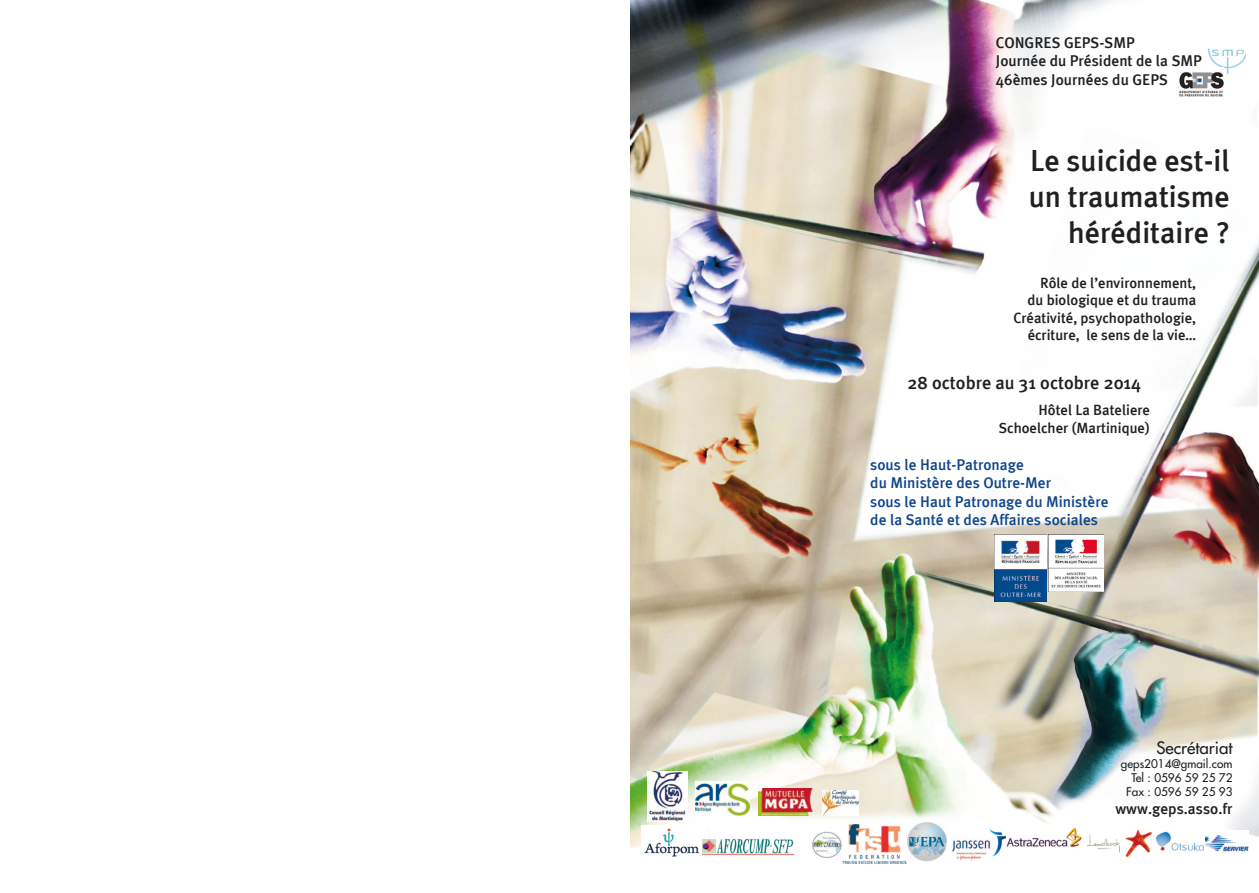
<style>
.page{position:relative;width:1259px;height:893px;background:#fff}
.page>*{position:absolute;margin:0;border:0;box-sizing:border-box;transform-origin:0 0}
.t1{font:500 29.85px/35.8px "Meta Plus";color:#201f21;text-align:right}
.t2{font:500 18.15px "Meta Plus";color:#201f21}
.t3{font:500 16.8px "Futura Std";color:#201f21}
.t4{font:500 15.3px/18.3px "Meta Plus";color:#104589}
.t5{font:500 15.3px/18.3px "Meta Plus";color:#201f21}
.t6{font:500 14.55px/17.5px "Meta Plus";color:#201f21;text-align:right}
.t7{font:500 11.7px/14px "Futura Std";color:#201f21;text-align:right}
</style>
<div class="page">
<img style="left:630px;top:0;width:629px;height:856px">
<img style="left:641px;top:826px;width:64px;height:31px">
<img style="left:807px;top:826px;width:35px;height:33px">
<img style="left:1205px;top:44px;width:40px;height:34px">
<img style="left:1199px;top:830px;width:50px;height:23px">
<img style="left:1155px;top:831px;width:49px;height:21px">
<img style="left:842px;top:824px;width:64px;height:39px">
<img style="left:906px;top:821px;width:41px;height:40px">
<img style="left:702px;top:838px;width:91px;height:17px">
<img style="left:1087px;top:830px;width:64px;height:27px">
<img style="left:952px;top:828px;width:57px;height:33px">
<img style="left:1006px;top:828px;width:75px;height:19px">
<img style="left:1048px;top:534px;width:55px;height:57px">
<img style="left:647px;top:771px;width:40px;height:50px">
<img style="left:695px;top:782px;width:54px;height:36px">
<img style="left:758px;top:788px;width:55px;height:27px">
<img style="left:822px;top:790px;width:36px;height:25px">
<img style="left:994px;top:534px;width:53px;height:67px">
<img style="left:1176px;top:67px;width:47px;height:30px">
<p class="t5" style="left:996px;top:33px;width:207px">CONGRES GEPS-SMP<br>Journée du Président de la SMP<br>46èmes Journées du GEPS</p>
<h1 class="t1" style="left:1028px;top:143px;width:203px">Le suicide est-il un traumatisme héréditaire ?</h1>
<p class="t6" style="left:1013px;top:274px;width:184px">Rôle de l’environnement,<br>du biologique et du trauma<br>Créativité, psychopathologie, écriture, le sens de la vie…</p>
<p class="t2" style="left:907px;top:372px;width:235px">28 octobre au 31 octobre 2014</p>
<p class="t6" style="left:998px;top:401px;width:153px">Hôtel La Bateliere<br>Schoelcher (Martinique)</p>
<p class="t4" style="left:870px;top:455px;width:240px">sous le Haut-Patronage<br>du Ministère des Outre-Mer<br>sous le Haut Patronage du Ministère de la Santé et des Affaires sociales</p>
<p class="t3" style="left:1156px;top:737px;width:78px">Secrétariat</p>
<p class="t7" style="left:1121px;top:756px;width:113px">geps2014@gmail.com<br>Tel : 0596 59 25 72<br>Fax : 0596 59 25 93</p>
<p class="t5" style="left:1115px;top:799px;width:119px">www.geps.asso.fr</p>
</div>
